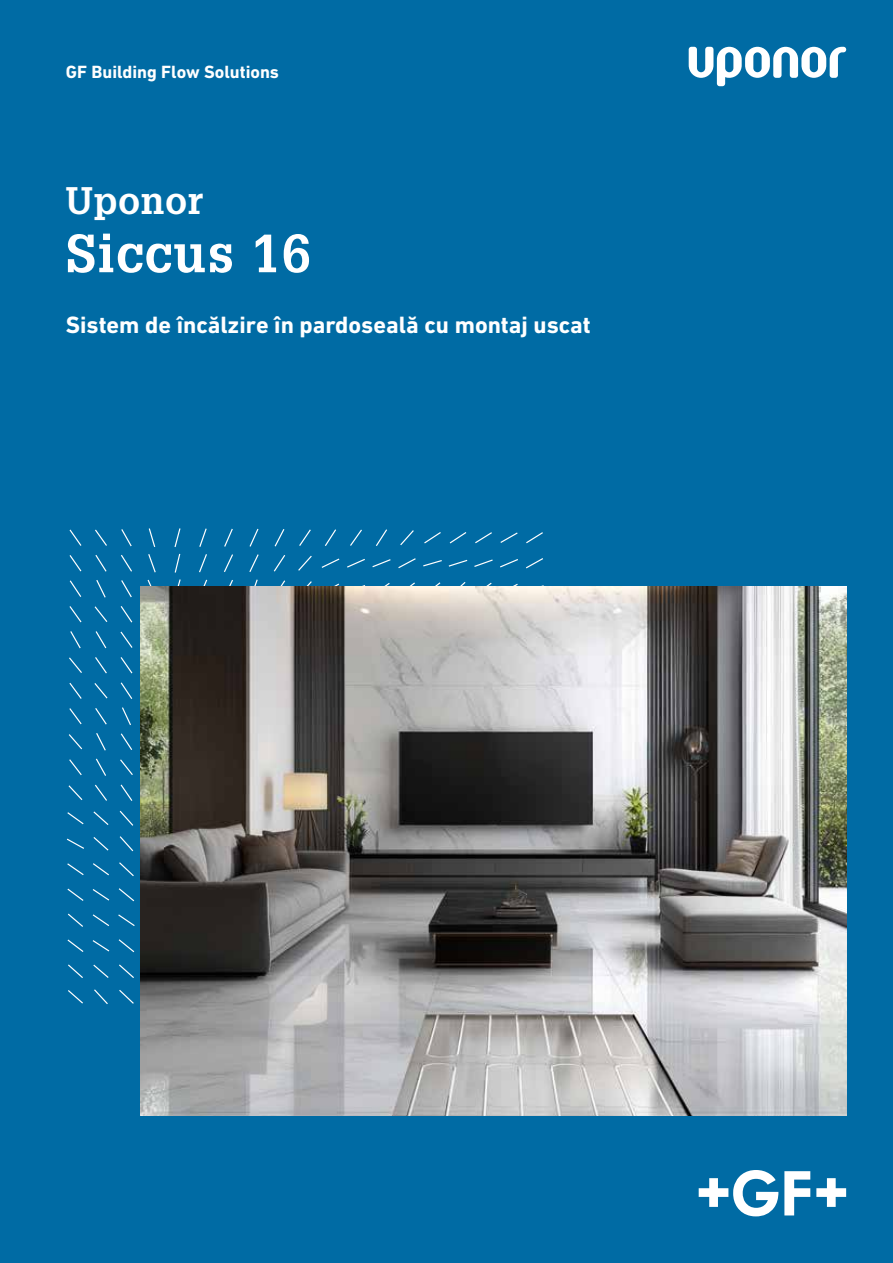
<style>
.page{position:relative;width:893px;height:1263px;background:#006ba4}
.page>*{position:absolute;margin:0;border:0;box-sizing:border-box;transform-origin:0 0}
.t1{font:700 52.5px "Glypha LT Pro";letter-spacing:.025em;color:#fff}
.t2{font:700 37.5px "Glypha LT Pro";letter-spacing:.025em;color:#fff}
.t3{font:700 24px "DIN Next W1 G";color:#fff}
.t4{font:700 18px "DIN Next W1 G";color:#fff}
</style>
<div class="page">
<svg style="left:67px;top:528px;width:477px;height:476px"></svg>
<svg style="left:699px;top:1170px;width:79px;height:46px"></svg>
<svg style="left:784px;top:1171px;width:26px;height:44px"></svg>
<svg style="left:816px;top:1178px;width:30px;height:29px"></svg>
<svg style="left:689px;top:47px;width:157px;height:39px"></svg>
<img style="left:140px;top:587px;width:706px;height:528px">
<p class="t4" style="left:66px;top:61px;width:215px">GF Building Flow Solutions</p>
<h2 class="t2" style="left:66px;top:177px;width:139px">Uponor</h2>
<h1 class="t1" style="left:66px;top:221px;width:246px">Siccus 16</h1>
<p class="t3" style="left:66px;top:310px;width:526px">Sistem de încălzire în pardoseală cu montaj uscat</p>
</div>
